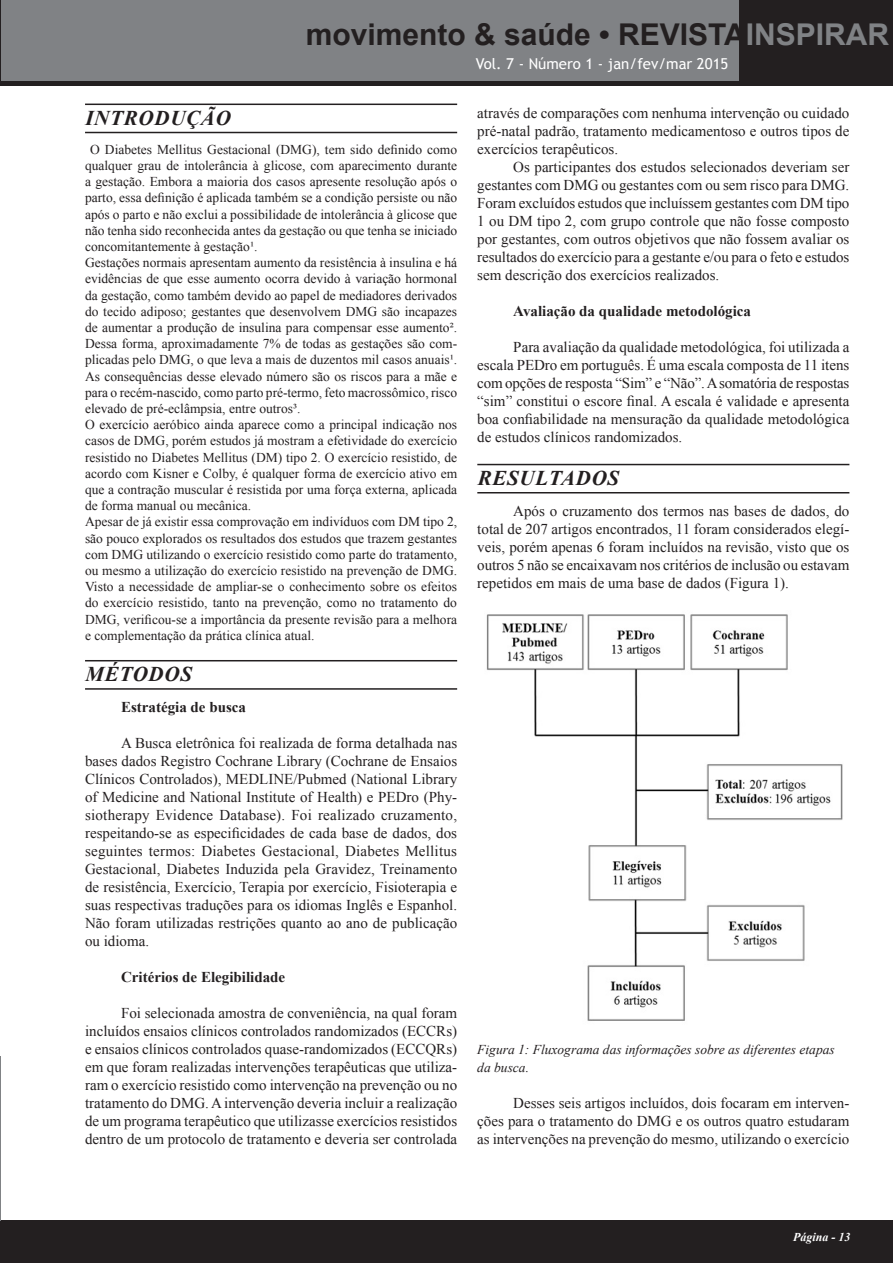
<style>
.page{position:relative;width:893px;height:1263px;background:#fff}
.page>*{position:absolute;margin:0;border:0;box-sizing:border-box;transform-origin:0 0}
.t1{font:700 30px "Arial";color:#231f20}
.Introdução{font:italic 700 21px "Times New Roman";letter-spacing:.035em;color:#231f20}
.Corpo_do_texto{font:15px/18px "Times New Roman";color:#231f20;text-align:justify}
.Corpo_do_texto-2{font:700 15px "Times New Roman";color:#231f20}
.t2{font:15px "Trebuchet MS";color:#fff}
.fontelegenda{font:13.5px/16.2px "Times New Roman";color:#231f20;text-align:justify}
.Legenda{font:italic 13.5px/18px "Times New Roman";color:#231f20}
.t3{font:italic 700 12px "Times New Roman";color:#fff}
.s1{color:#808285}
</style>
<div class="page">
<div style="left:0;top:1220px;width:893px;height:43px;background:#231f20"></div>
<div style="left:0;top:0;width:893px;height:85px;background:#231f20"></div>
<div style="left:2px;top:0;width:737px;height:80px;background:#808285"></div>
<hr style="left:85px;top:104px;width:372px;height:1px;background:#231f20">
<hr style="left:85px;top:132px;width:372px;height:1px;background:#231f20">
<hr style="left:85px;top:660px;width:372px;height:1px;background:#231f20">
<hr style="left:85px;top:688px;width:372px;height:2px;background:#231f20">
<hr style="left:477px;top:464px;width:372px;height:1px;background:#231f20">
<hr style="left:477px;top:492px;width:372px;height:1px;background:#231f20">
<img style="left:486px;top:614px;width:357px;height:407px">
<h1 class="t1" style="left:306px;top:14px;width:585px">movimento &amp; saúde • REVISTA<span class="s1">INSPIRAR</span></h1>
<p class="Introdução" style="left:85px;top:103px;width:147px">INTRODUÇÃO</p>
<p class="fontelegenda" style="left:85px;top:141px;width:374px;text-indent:5px">O Diabetes Mellitus Gestacional (DMG), tem sido definido como qualquer grau de intolerância à glicose, com aparecimento durante a gestação. Embora a maioria dos casos apresente resolução após o parto, essa definição é aplicada também se a condição persiste ou não após o parto e não exclui a possibilidade de intolerância à glicose que não tenha sido reconhecida antes da gestação ou que tenha se iniciado concomitantemente à gestação¹.</p>
<p class="fontelegenda" style="left:85px;top:254px;width:374px">Gestações normais apresentam aumento da resistência à insulina e há evidências de que esse aumento ocorra devido à variação hormonal da gestação, como também devido ao papel de mediadores derivados do tecido adiposo; gestantes que desenvolvem DMG são incapazes de aumentar a produção de insulina para compensar esse aumento².<br>Dessa forma, aproximadamente 7% de todas as gestações são com&shy;plicadas pelo DMG, o que leva a mais de duzentos mil casos anuais¹.<br>As consequências desse elevado número são os riscos para a mãe e para o recém-nascido, como parto pré-termo, feto macrossômico, risco elevado de pré-eclâmpsia, entre outros³.</p>
<p class="fontelegenda" style="left:85px;top:416px;width:374px">O exercício aeróbico ainda aparece como a principal indicação nos casos de DMG, porém estudos já mostram a efetividade do exercício resistido no Diabetes Mellitus (DM) tipo 2. O exercício resistido, de acordo com Kisner e Colby, é qualquer forma de exercício ativo em que a contração muscular é resistida por uma força externa, aplicada de forma manual ou mecânica.</p>
<p class="fontelegenda" style="left:85px;top:513px;width:374px">Apesar de já existir essa comprovação em indivíduos com DM tipo 2, são pouco explorados os resultados dos estudos que trazem gestantes com DMG utilizando o exercício resistido como parte do tratamento, ou mesmo a utilização do exercício resistido na prevenção de DMG.<br>Visto a necessidade de ampliar-se o conhecimento sobre os efeitos do exercício resistido, tanto na prevenção, como no tratamento do DMG, verificou-se a importância da presente revisão para a melhora e complementação da prática clínica atual.</p>
<p class="Introdução" style="left:85px;top:659px;width:108px">MÉTODOS</p>
<p class="Corpo_do_texto-2" style="left:121px;top:696px;width:126px">Estratégia de busca</p>
<p class="Corpo_do_texto" style="left:85px;top:733px;width:374px;text-indent:36px">A Busca eletrônica foi realizada de forma detalhada nas bases dados Registro Cochrane Library (Cochrane de Ensaios Clínicos Controlados), MEDLINE/Pubmed (National Library of Medicine and National Institute of Health) e PEDro (Phy&shy;siotherapy Evidence Database). Foi realizado cruzamento, respeitando-se as especificidades de cada base de dados, dos seguintes termos: Diabetes Gestacional, Diabetes Mellitus Gestacional, Diabetes Induzida pela Gravidez, Treinamento de resistência, Exercício, Terapia por exercício, Fisioterapia e suas respectivas traduções para os idiomas Inglês e Espanhol.<br>Não foram utilizadas restrições quanto ao ano de publicação ou idioma.</p>
<p class="Corpo_do_texto-2" style="left:121px;top:966px;width:166px">Critérios de Elegibilidade</p>
<p class="Corpo_do_texto" style="left:85px;top:1003px;width:374px;text-indent:36px">Foi selecionada amostra de conveniência, na qual foram incluídos ensaios clínicos controlados randomizados (ECCRs) e ensaios clínicos controlados quase-randomizados (ECCQRs) em que foram realizadas intervenções terapêuticas que utiliza&shy;ram o exercício resistido como intervenção na prevenção ou no tratamento do DMG. A intervenção deveria incluir a realização de um programa terapêutico que utilizasse exercícios resistidos dentro de um protocolo de tratamento e deveria ser controlada</p>
<p class="t2" style="left:476px;top:55px;width:254px">Vol. 7 - Número 1 - jan/fev/mar 2015</p>
<p class="Corpo_do_texto" style="left:477px;top:103px;width:374px">através de comparações com nenhuma intervenção ou cuidado pré-natal padrão, tratamento medicamentoso e outros tipos de exercícios terapêuticos.</p>
<p class="Corpo_do_texto" style="left:477px;top:157px;width:374px;text-indent:36px">Os participantes dos estudos selecionados deveriam ser gestantes com DMG ou gestantes com ou sem risco para DMG.<br>Foram excluídos estudos que incluíssem gestantes com DM tipo 1 ou DM tipo 2, com grupo controle que não fosse composto por gestantes, com outros objetivos que não fossem avaliar os resultados do exercício para a gestante e/ou para o feto e estudos sem descrição dos exercícios realizados.</p>
<p class="Corpo_do_texto-2" style="left:513px;top:300px;width:239px">Avaliação da qualidade metodológica</p>
<p class="Corpo_do_texto" style="left:477px;top:337px;width:374px;text-indent:36px">Para avaliação da qualidade metodológica, foi utilizada a escala PEDro em português. É uma escala composta de 11 itens com opções de resposta “Sim” e “Não”. A somatória de respostas “sim” constitui o escore final. A escala é validade e apresenta boa confiabilidade na mensuração da qualidade metodológica de estudos clínicos randomizados.</p>
<p class="Introdução" style="left:478px;top:463px;width:143px">RESULTADOS</p>
<p class="Corpo_do_texto" style="left:477px;top:501px;width:374px;text-indent:36px">Após o cruzamento dos termos nas bases de dados, do total de 207 artigos encontrados, 11 foram considerados elegí&shy;veis, porém apenas 6 foram incluídos na revisão, visto que os outros 5 não se encaixavam nos critérios de inclusão ou estavam repetidos em mais de uma base de dados (Figura 1).</p>
<p class="Legenda" style="left:477px;top:1040px;width:359px">Figura 1: Fluxograma das informações sobre as diferentes etapas da busca.</p>
<p class="Corpo_do_texto" style="left:477px;top:1093px;width:374px;text-indent:36px">Desses seis artigos incluídos, dois focaram em interven&shy;ções para o tratamento do DMG e os outros quatro estudaram as intervenções na prevenção do mesmo, utilizando o exercício</p>
<p class="t3" style="left:793px;top:1229px;width:59px">Página - 13</p>
</div>
